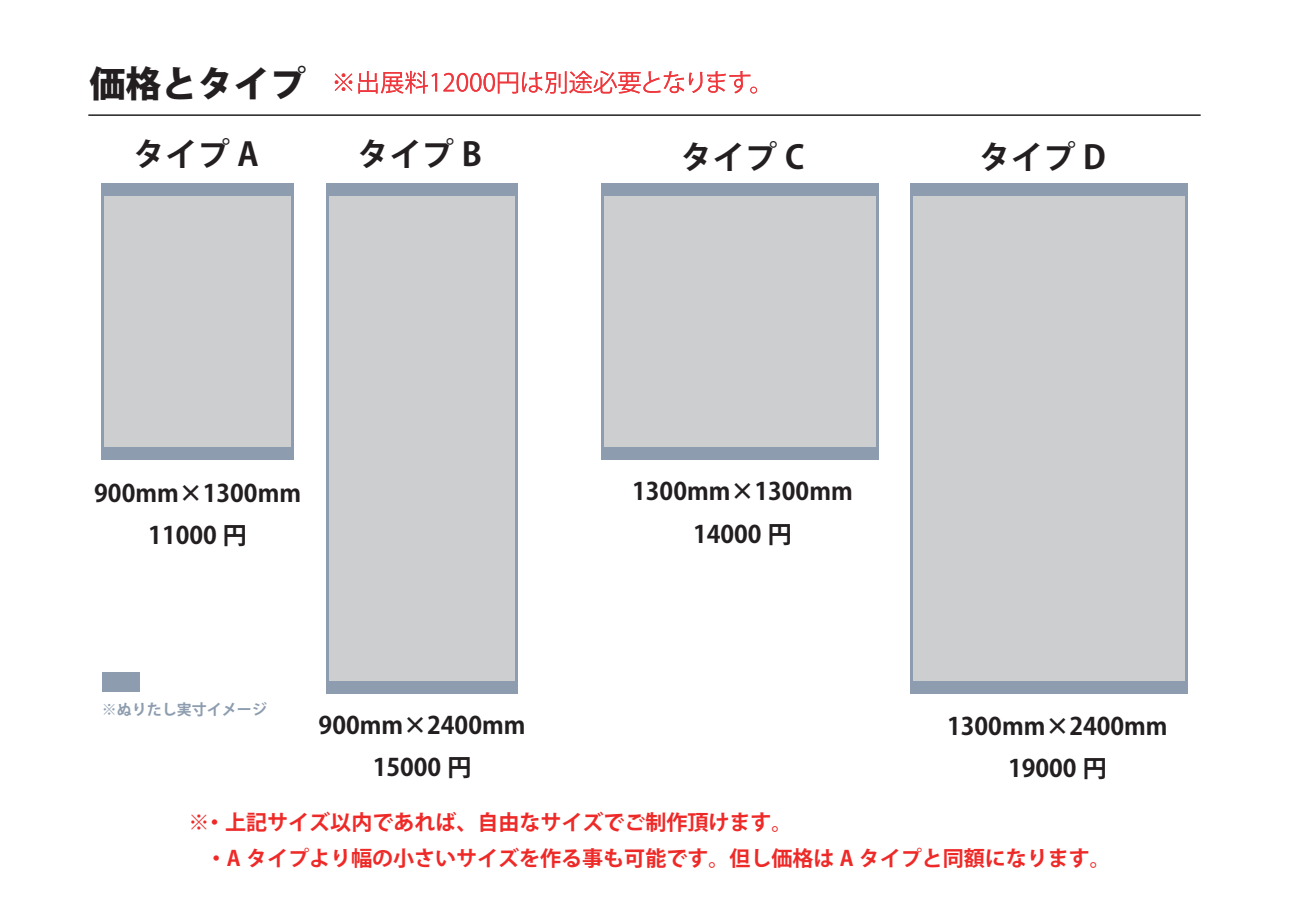
<style>
.page{position:relative;width:1289px;height:919px;background:#fff}
.page>*{position:absolute;margin:0;border:0;box-sizing:border-box;transform-origin:0 0}
.t1{font:800 36px "Koz Go Pr 6 N";color:#231f20}
.t2{font:700 32.1px "Koz Go Pr 6 N";color:#231f20}
.t3{font:700 24px/42px "Koz Go Pr 6 N";color:#231f20;text-align:center}
.t4{font:700 21px/36.8px "Koz Go Pr 6 N";color:#ee2a28}
.t5{font:700 15px "Koz Go Pr 6 N";color:#8d9daf}
</style>
<div class="page">
<div style="left:102px;top:183px;width:191px;height:276px;background:#cdcecf"></div>
<div style="left:326px;top:183px;width:191px;height:510px;background:#cdcecf"></div>
<div style="left:601px;top:183px;width:277px;height:276px;background:#cdcecf"></div>
<div style="left:910px;top:183px;width:277px;height:510px;background:#cdcecf"></div>
<hr style="left:102px;top:183px;width:2px;height:276px;background:#8d9daf">
<hr style="left:291px;top:183px;width:2px;height:276px;background:#8d9daf">
<div style="left:102px;top:183px;width:191px;height:13px;background:#8d9daf"></div>
<div style="left:102px;top:446px;width:191px;height:13px;background:#8d9daf"></div>
<hr style="left:326px;top:183px;width:2px;height:510px;background:#8d9daf">
<hr style="left:515px;top:183px;width:2px;height:510px;background:#8d9daf">
<div style="left:326px;top:680px;width:191px;height:13px;background:#8d9daf"></div>
<div style="left:102px;top:672px;width:37px;height:19px;background:#8d9daf"></div>
<div style="left:326px;top:183px;width:191px;height:13px;background:#8d9daf"></div>
<hr style="left:601px;top:183px;width:2px;height:276px;background:#8d9daf">
<hr style="left:876px;top:183px;width:2px;height:276px;background:#8d9daf">
<div style="left:601px;top:183px;width:277px;height:13px;background:#8d9daf"></div>
<div style="left:601px;top:446px;width:277px;height:13px;background:#8d9daf"></div>
<hr style="left:910px;top:183px;width:2px;height:510px;background:#8d9daf">
<hr style="left:1184px;top:183px;width:3px;height:510px;background:#8d9daf">
<div style="left:910px;top:183px;width:277px;height:13px;background:#8d9daf"></div>
<div style="left:910px;top:680px;width:277px;height:13px;background:#8d9daf"></div>
<hr style="left:88px;top:114px;width:1112px;height:2px;background:#231f20">
<svg style="left:335px;top:73px;width:17px;height:18px"></svg>
<svg style="left:358px;top:71px;width:79px;height:22px"></svg>
<svg style="left:443px;top:71px;width:314px;height:22px"></svg>
<h1 class="t1" style="left:90px;top:64px;width:217px">価格とタイプ</h1>
<h2 class="t2" style="left:133px;top:136px;width:127px">タイプ A</h2>
<h2 class="t2" style="left:357px;top:136px;width:126px">タイプ B</h2>
<h2 class="t2" style="left:680px;top:139px;width:125px">タイプ C</h2>
<h2 class="t2" style="left:978px;top:139px;width:129px">タイプ D</h2>
<p class="t3" style="left:94px;top:472px;width:208px">900mm×1300mm<br>11000 円</p>
<p class="t5" style="left:102px;top:701px;width:167px">※ぬりたし実寸イメージ</p>
<p class="t3" style="left:318px;top:705px;width:208px">900mm×2400mm<br>15000 円</p>
<p class="t3" style="left:632px;top:471px;width:222px">1300mm×1300mm<br>14000 円</p>
<p class="t3" style="left:947px;top:705px;width:222px">1300mm×2400mm<br>19000 円</p>
<p class="t4" style="left:206px;top:803px;width:906px;text-indent:-17px">※・上記サイズ以内であれば、自由なサイズでご制作頂けます。<br>・A タイプより幅の小さいサイズを作る事も可能です。但し価格は A タイプと同額になります。</p>
</div>
